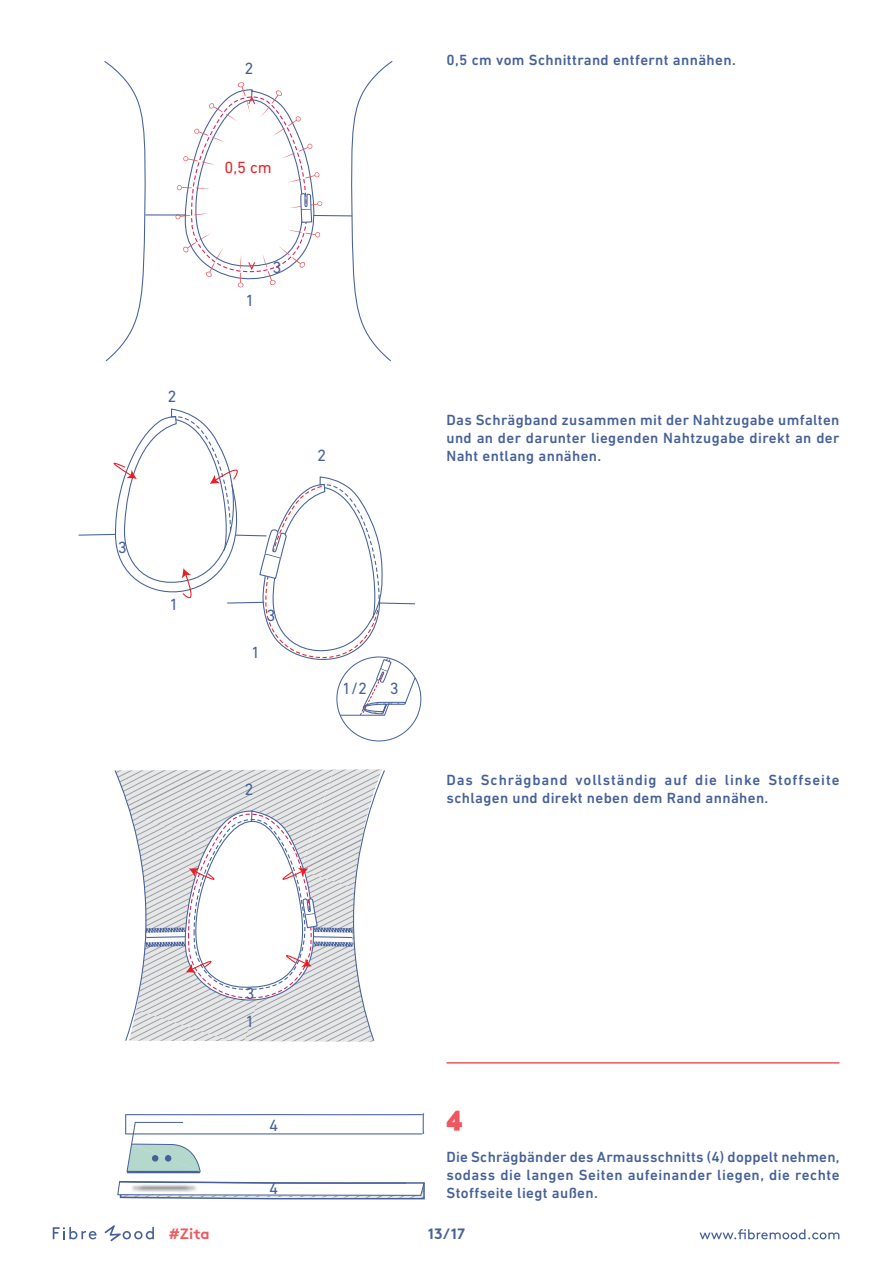
<style>
.page{position:relative;width:893px;height:1263px;background:#fff}
.page>*{position:absolute;margin:0;border:0;box-sizing:border-box;transform-origin:0 0}
.t1{font:900 28.5px "Raleway";color:#f0565d}
.t2{font:16.5px/28px "DIN Next LT Pro";color:#466099}
.t3{font:16.5px "DIN Next LT Pro";color:#e8262a}
.t4{font:500 15px/18px "DIN Next LT Pro";letter-spacing:.025em;color:#456099;text-align:justify}
.t5{font:500 15px/18px "DIN Next LT Pro";letter-spacing:.06em;color:#456099}
.t6{font:700 15px "Brown";color:#f0565d}
.t7{font:700 15px "Brown";color:#456099}
</style>
<div class="page">
<svg style="left:699px;top:1229px;width:140px;height:10px"></svg>
<svg style="left:53px;top:1227px;width:33px;height:12px"></svg>
<hr style="left:446px;top:1062px;width:393px;height:1px;background:#f0565d">
<svg style="left:104px;top:61px;width:289px;height:301px"></svg>
<svg style="left:78px;top:408px;width:338px;height:308px"></svg>
<svg style="left:114px;top:769px;width:271px;height:273px"></svg>
<svg style="left:125px;top:1113px;width:300px;height:22px"></svg>
<img style="left:88px;top:1133px;width:161px;height:109px">
<svg style="left:117px;top:1180px;width:308px;height:20px"></svg>
<p class="t2" style="left:167px;top:382px;width:11px">2</p>
<p class="t2" style="left:118px;top:533px;width:11px">3</p>
<p class="t2" style="left:169px;top:590px;width:11px">1</p>
<p class="t2" style="left:245px;top:54px;width:11px">2</p>
<p class="t3" style="left:224px;top:158px;width:49px">0,5 cm</p>
<p class="t2" style="left:245px;top:286px;width:11px">1</p>
<p class="t2" style="left:272px;top:253px;width:11px">3</p>
<p class="t2" style="left:317px;top:441px;width:11px">2</p>
<p class="t4" style="left:446px;top:51px;width:291px">0,5 cm vom Schnittrand entfernt annähen.</p>
<p class="t4" style="left:446px;top:411px;width:394px">Das Schrägband zusammen mit der Nahtzugabe umfalten und an der darunter liegenden Nahtzugabe direkt an der Naht entlang annähen.</p>
<p class="t2" style="left:251px;top:638px;width:11px">1</p>
<p class="t2" style="left:266px;top:601px;width:11px">3</p>
<p class="t2" style="left:244px;top:775px;width:11px">2</p>
<p class="t2" style="left:342px;top:675px;width:26px">1/2</p>
<p class="t2" style="left:390px;top:674px;width:10px">3</p>
<p class="t5" style="left:446px;top:771px;width:395px">Das Schrägband vollständig auf die linke Stoffseite schlagen und direkt neben dem Rand annähen.</p>
<p class="t2" style="left:245px;top:979px;width:11px">3<br>1</p>
<p class="t2" style="left:269px;top:1111px;width:11px">4</p>
<p class="t2" style="left:269px;top:1175px;width:11px">4</p>
<h1 class="t1" style="left:446px;top:1101px;width:18px">4</h1>
<p class="t4" style="left:446px;top:1148px;width:395px">Die Schrägbänder des Armausschnitts (4) doppelt nehmen, sodass die langen Seiten aufeinander liegen, die rechte Stoffseite liegt außen.</p>
<p class="t6" style="left:169px;top:1222px;width:42px">#Zita</p>
<p class="t7" style="left:428px;top:1221px;width:39px">13/17</p>
</div>
